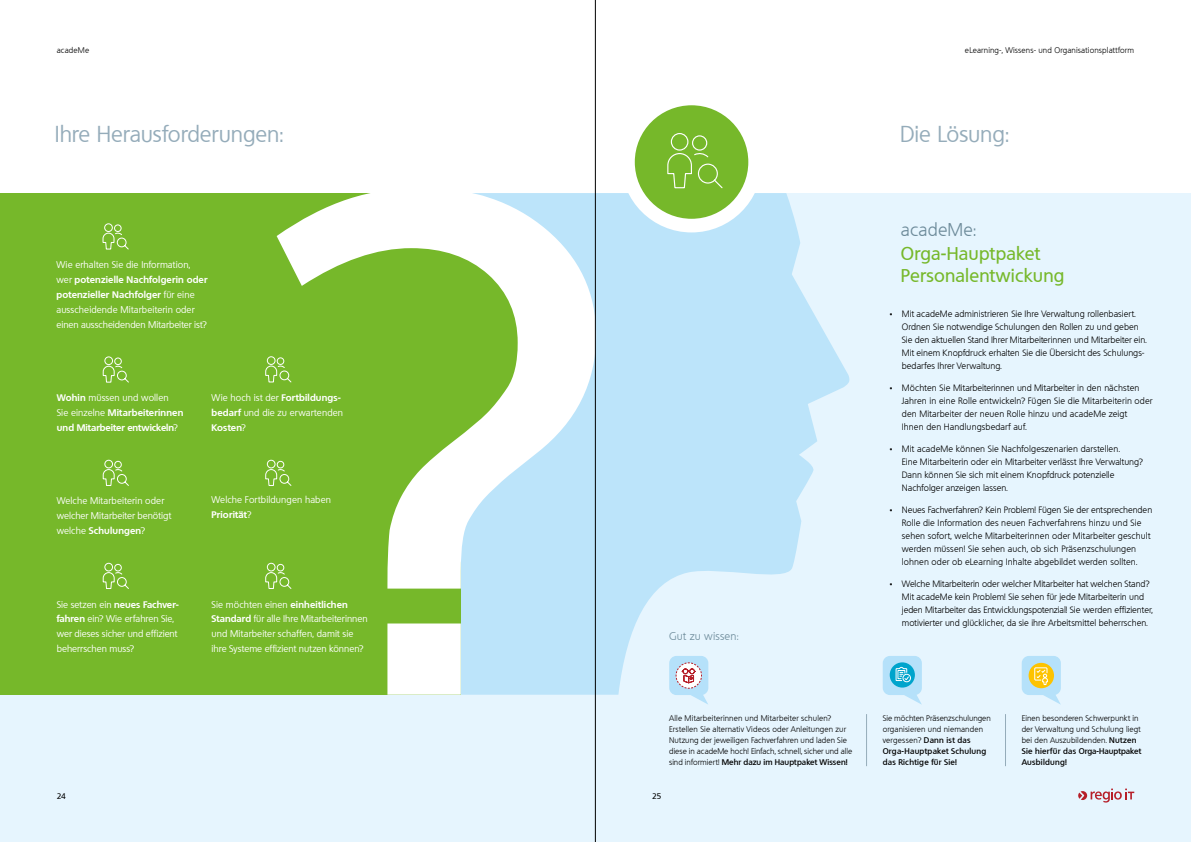
<style>
.page{position:relative;width:1191px;height:842px;background:#fff}
.page>*{position:absolute;margin:0;border:0;box-sizing:border-box;transform-origin:0 0}
.t1{font:22px "Quebec";letter-spacing:-.005em;color:#95acba}
.t2{font:500 18px/22px "Quebec";letter-spacing:.01em;color:#76b82a}
.t3{font:300 18px "Quebec";letter-spacing:.005em;color:#6c8a99}
.t4{font:300 11px "Quebec";letter-spacing:.01em;color:#6c8a99}
.t5{font:9.3px/14.8px "Quebec";letter-spacing:.01em;color:#fff}
.t6{font:700 9.3px/14.8px "Quebec";letter-spacing:.01em;color:#fff}
.t7{font:300 9px/13px "Quebec";letter-spacing:.005em;color:#000}
.t8{font:300 8px/11px "Quebec";letter-spacing:.01em;color:#000}
.t9{font:500 8px "Quebec";color:#000}
.s1{font-weight:700}
.s2{font-weight:400}
.s3{font-weight:600}
.s4{font-family:"Nanum Pen";font-weight:400}
</style>
<div class="page">
<div style="left:0;top:193px;width:1191px;height:649px;background:#e6f5fe"></div>
<svg style="left:596px;top:193px;width:253px;height:502px;fill:#bce4fa"></svg>
<div style="left:0;top:193px;width:461px;height:502px;background:#76b82a"></div>
<svg style="left:882px;top:656px;width:40px;height:49px"></svg>
<div style="left:621px;top:92px;width:141px;height:140px;background:#fff;border-radius:50%"></div>
<div style="left:635px;top:105px;width:113px;height:114px;background:#76b82a;border-radius:50%"></div>
<svg style="left:667px;top:133px;width:56px;height:56px"></svg>
<svg style="left:102px;top:356px;width:27px;height:27px"></svg>
<svg style="left:265px;top:356px;width:12px;height:27px"></svg>
<svg style="left:102px;top:223px;width:27px;height:27px"></svg>
<svg style="left:265px;top:459px;width:12px;height:27px"></svg>
<svg style="left:102px;top:562px;width:27px;height:27px"></svg>
<svg style="left:265px;top:562px;width:12px;height:27px"></svg>
<svg style="left:102px;top:459px;width:27px;height:27px"></svg>
<svg style="left:1021px;top:656px;width:39px;height:48px"></svg>
<svg style="left:669px;top:656px;width:39px;height:48px"></svg>
<hr style="left:866px;top:714px;width:1px;height:52px;background:#95acba">
<hr style="left:1005px;top:714px;width:1px;height:52px;background:#95acba">
<svg style="left:1078px;top:788px;width:56px;height:14px"></svg>
<svg style="left:277px;top:188px;width:318px;height:507px"></svg>
<hr style="left:595px;top:0;width:1px;height:842px;background:#000">
<p class="t8" style="left:57px;top:45px;width:34px">acadeMe</p>
<p class="t8" style="left:965px;top:45px;width:171px">eLearning-, Wissens- und Organisationsplattform</p>
<h1 class="t1" style="left:55px;top:120px;width:230px">Ihre Herausforderungen:</h1>
<h1 class="t1" style="left:900px;top:120px;width:111px">Die Lösung:</h1>
<p class="t5" style="left:56px;top:257px;width:152px">Wie erhalten Sie die Information, wer <span class="s1">potenzielle Nachfolgerin oder potenzieller Nachfolger</span> für eine ausscheidende Mitarbeiterin oder einen ausscheidenden Mitarbeiter ist?</p>
<p class="t6" style="left:57px;top:390px;width:128px">Wohin <span class="s2">müssen und wollen<br>Sie einzelne</span> Mitarbeiterinnen und Mitarbeiter entwickeln<span class="s2">?</span></p>
<p class="t5" style="left:212px;top:390px;width:133px">Wie hoch ist der <span class="s1">Fortbildungs&shy;bedarf</span> und die zu erwartenden<br><span class="s1">Kosten</span>?</p>
<p class="t5" style="left:57px;top:493px;width:116px">Welche Mitarbeiterin oder welcher Mitarbeiter benötigt welche <span class="s1">Schulungen</span>?</p>
<p class="t5" style="left:212px;top:492px;width:121px">Welche Fortbildungen haben<br><span class="s1">Priorität</span>?</p>
<p class="t5" style="left:57px;top:597px;width:124px">Sie setzen ein <span class="s1">neues Fachver&shy;fahren</span> ein? Wie erfahren Sie, wer dieses sicher und effizient beherrschen muss?</p>
<p class="t5" style="left:212px;top:597px;width:157px">Sie möchten einen <span class="s1">einheitlichen Standard</span> für alle Ihre Mitarbeiterinnen und Mitarbeiter schaffen, damit sie ihre Systeme effizient nutzen können?</p>
<p class="t4" style="left:669px;top:629px;width:71px">Gut zu wissen:</p>
<p class="t8" style="left:669px;top:713px;width:185px">Alle Mitarbeiterinnen und Mitarbeiter schulen?<br>Erstellen Sie alternativ Videos oder Anleitungen zur Nutzung der jeweiligen Fachverfahren und laden Sie diese in acadeMe hoch! Einfach, schnell, sicher und alle sind informiert! <span class="s3">Mehr dazu im Hauptpaket Wissen!</span></p>
<p class="t9" style="left:57px;top:791px;width:11px">24</p>
<p class="t9" style="left:652px;top:791px;width:11px">25</p>
<h2 class="t3" style="left:901px;top:218px;width:77px">acadeMe:</h2>
<h2 class="t2" style="left:901px;top:243px;width:165px">Orga-Hauptpaket<br>Personalentwickung</h2>
<p class="t7" style="left:902px;top:307px;width:246px;text-indent:-15px"><span class="s4">•</span> Mit acadeMe administrieren Sie Ihre Verwaltung rollenbasiert.<br>Ordnen Sie notwendige Schulungen den Rollen zu und geben Sie den aktuellen Stand Ihrer Mitarbeiterinnen und Mitarbeiter ein.<br>Mit einem Knopfdruck erhalten Sie die Übersicht des Schulungs&shy;bedarfes Ihrer Verwaltung.</p>
<p class="t7" style="left:902px;top:381px;width:252px;text-indent:-15px"><span class="s4">•</span> Möchten Sie Mitarbeiterinnen und Mitarbeiter in den nächsten Jahren in eine Rolle entwickeln? Fügen Sie die Mitarbeiterin oder den Mitarbeiter der neuen Rolle hinzu und acadeMe zeigt<br>Ihnen den Handlungsbedarf auf.</p>
<p class="t7" style="left:902px;top:442px;width:243px;text-indent:-15px"><span class="s4">•</span> Mit acadeMe können Sie Nachfolgeszenarien darstellen.<br>Eine Mitarbeiterin oder ein Mitarbeiter verlässt Ihre Verwaltung?<br>Dann können Sie sich mit einem Knopfdruck potenzielle Nachfolger anzeigen lassen.</p>
<p class="t7" style="left:902px;top:503px;width:252px;text-indent:-15px"><span class="s4">•</span> Neues Fachverfahren? Kein Problem! Fügen Sie der entsprechenden Rolle die Information des neuen Fachverfahrens hinzu und Sie sehen sofort, welche Mitarbeiterinnen oder Mitarbeiter geschult werden müssen! Sie sehen auch, ob sich Präsenzschulungen lohnen oder ob eLearning Inhalte abgebildet werden sollten.</p>
<p class="t7" style="left:902px;top:577px;width:252px;text-indent:-15px"><span class="s4">•</span> Welche Mitarbeiterin oder welcher Mitarbeiter hat welchen Stand?<br>Mit acadeMe kein Problem! Sie sehen für jede Mitarbeiterin und jeden Mitarbeiter das Entwicklungspotenzial! Sie werden effizienter, motivierter und glücklicher, da sie ihre Arbeitsmittel beherrschen.</p>
<p class="t8" style="left:882px;top:713px;width:109px">Sie möchten Präsenzschulungen organisieren und niemanden vergessen? <span class="s3">Dann ist das<br>Orga-Hauptpaket Schulung das Richtige für Sie!</span></p>
<p class="t8" style="left:1021px;top:713px;width:121px">Einen besonderen Schwerpunkt in der Verwaltung und Schulung liegt bei den Auszubildenden. <span class="s3">Nutzen<br>Sie hierfür das Orga-Hauptpaket<br>Ausbildung!</span></p>
</div>
